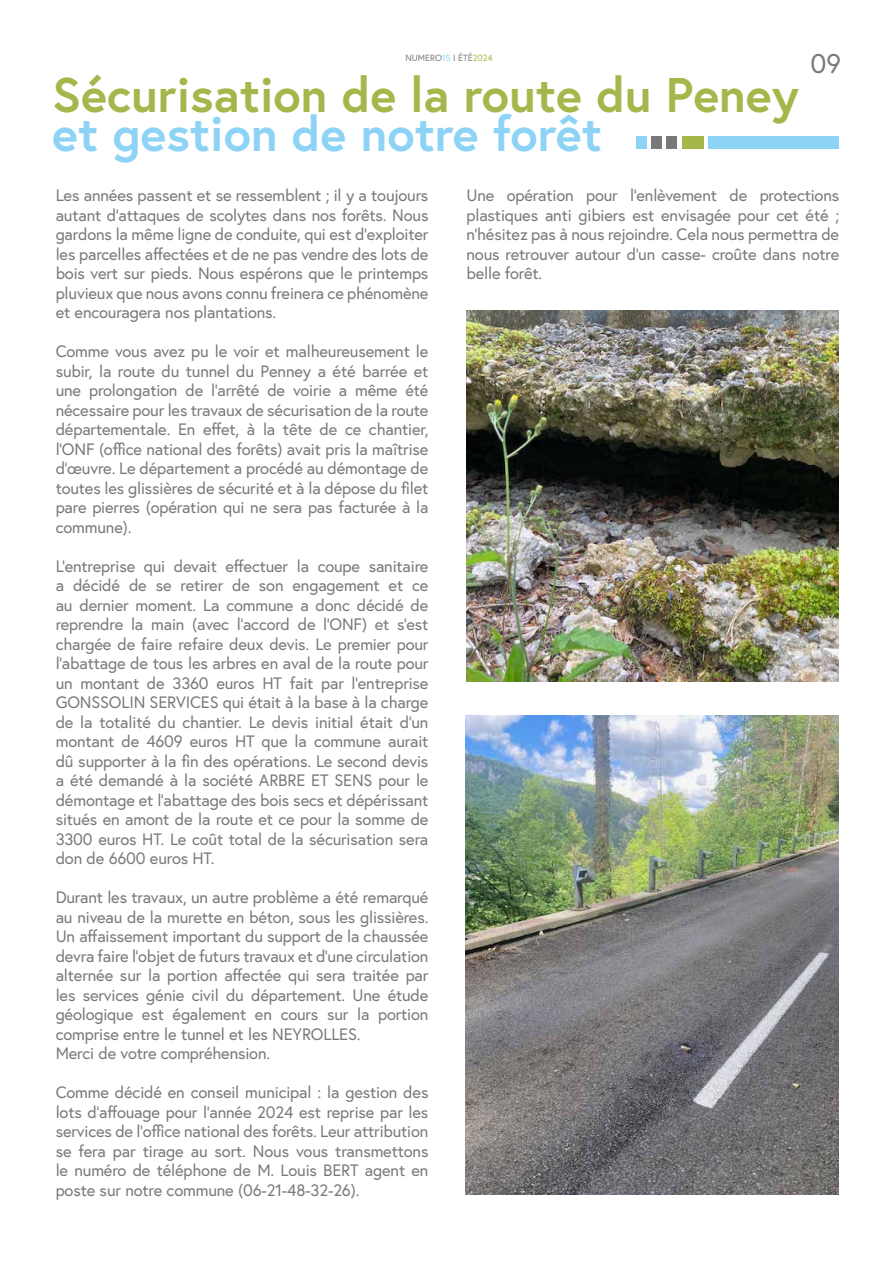
<style>
.page{position:relative;width:893px;height:1263px;background:#fff}
.page>*{position:absolute;margin:0;border:0;box-sizing:border-box;transform-origin:0 0}
.t1{font:700 48.6px "Europa";color:#a4b74b}
.t2{font:700 48.6px "Europa";color:#8dd3f6}
.t3{font:27px "Europa";color:#797979}
.t4{font:16.5px/19.5px "Europa";letter-spacing:-.01em;color:#797979;text-align:justify}
.t5{font:9px "Europa";color:#797979}
.s1{color:#8dd3f6}
.s2{color:#a4b74b}
</style>
<div class="page">
<div style="left:708px;top:136px;width:131px;height:12px;background:#8dd3f6"></div>
<div style="left:682px;top:136px;width:22px;height:12px;background:#a4b74b"></div>
<div style="left:667px;top:136px;width:10px;height:12px;background:#797979"></div>
<div style="left:651px;top:136px;width:11px;height:12px;background:#797979"></div>
<div style="left:636px;top:136px;width:10px;height:12px;background:#8dd3f6"></div>
<img style="left:466px;top:310px;width:373px;height:371px">
<img style="left:466px;top:715px;width:372px;height:480px">
<p class="t5" style="left:405px;top:52px;width:89px">NUMERO<span class="s1">15</span> I ÉTÉ<span class="s2">2024</span></p>
<h2 class="t3" style="left:810px;top:46px;width:32px">09</h2>
<h1 class="t1" style="left:52px;top:62px;width:748px">Sécurisation de la route du Peney</h1>
<h1 class="t2" style="left:52px;top:101px;width:551px">et gestion de notre forêt</h1>
<p class="t4" style="left:56px;top:185px;width:374px">Les années passent et se ressemblent ; il y a toujours autant d’attaques de scolytes dans nos forêts. Nous gardons la même ligne de conduite, qui est d’exploiter les parcelles affectées et de ne pas vendre des lots de bois vert sur pieds. Nous espérons que le printemps pluvieux que nous avons connu freinera ce phénomène et encouragera nos plantations.</p>
<p class="t4" style="left:56px;top:341px;width:374px">Comme vous avez pu le voir et malheureusement le subir, la route du tunnel du Penney a été barrée et une prolongation de l’arrêté de voirie a même été nécessaire pour les travaux de sécurisation de la route départementale. En effet, à la tête de ce chantier, l’ONF (office national des forêts) avait pris la maîtrise d’œuvre. Le département a procédé au démontage de toutes les glissières de sécurité et à la dépose du filet pare pierres (opération qui ne sera pas facturée à la commune).</p>
<p class="t4" style="left:56px;top:556px;width:374px">L’entreprise qui devait effectuer la coupe sanitaire a décidé de se retirer de son engagement et ce au dernier moment. La commune a donc décidé de reprendre la main (avec l’accord de l’ONF) et s’est chargée de faire refaire deux devis. Le premier pour l’abattage de tous les arbres en aval de la route pour un montant de 3360 euros HT fait par l’entreprise GONSSOLIN SERVICES qui était à la base à la charge de la totalité du chantier. Le devis initial était d’un montant de 4609 euros HT que la commune aurait dû supporter à la fin des opérations. Le second devis a été demandé à la société ARBRE ET SENS pour le démontage et l’abattage des bois secs et dépérissant situés en amont de la route et ce pour la somme de 3300 euros HT. Le coût total de la sécurisation sera don de 6600 euros HT.</p>
<p class="t4" style="left:56px;top:887px;width:374px;text-align:left">Durant les travaux, un autre problème a été remarqué au niveau de la murette en béton, sous les glissières.<br>Un affaissement important du support de la chaussée devra faire l’objet de futurs travaux et d’une circulation alternée sur la portion affectée qui sera traitée par les services génie civil du département. Une étude géologique est également en cours sur la portion comprise entre le tunnel et les NEYROLLES.<br>Merci de votre compréhension.</p>
<p class="t4" style="left:56px;top:1082px;width:374px">Comme décidé en conseil municipal : la gestion des lots d’affouage pour l’année 2024 est reprise par les services de l’office national des forêts. Leur attribution se fera par tirage au sort. Nous vous transmettons le numéro de téléphone de M. Louis BERT agent en poste sur notre commune (06-21-48-32-26).</p>
<p class="t4" style="left:466px;top:185px;width:374px">Une opération pour l’enlèvement de protections plastiques anti gibiers est envisagée pour cet été ; n’hésitez pas à nous rejoindre. Cela nous permettra de nous retrouver autour d’un casse- croûte dans notre belle forêt.</p>
</div>
